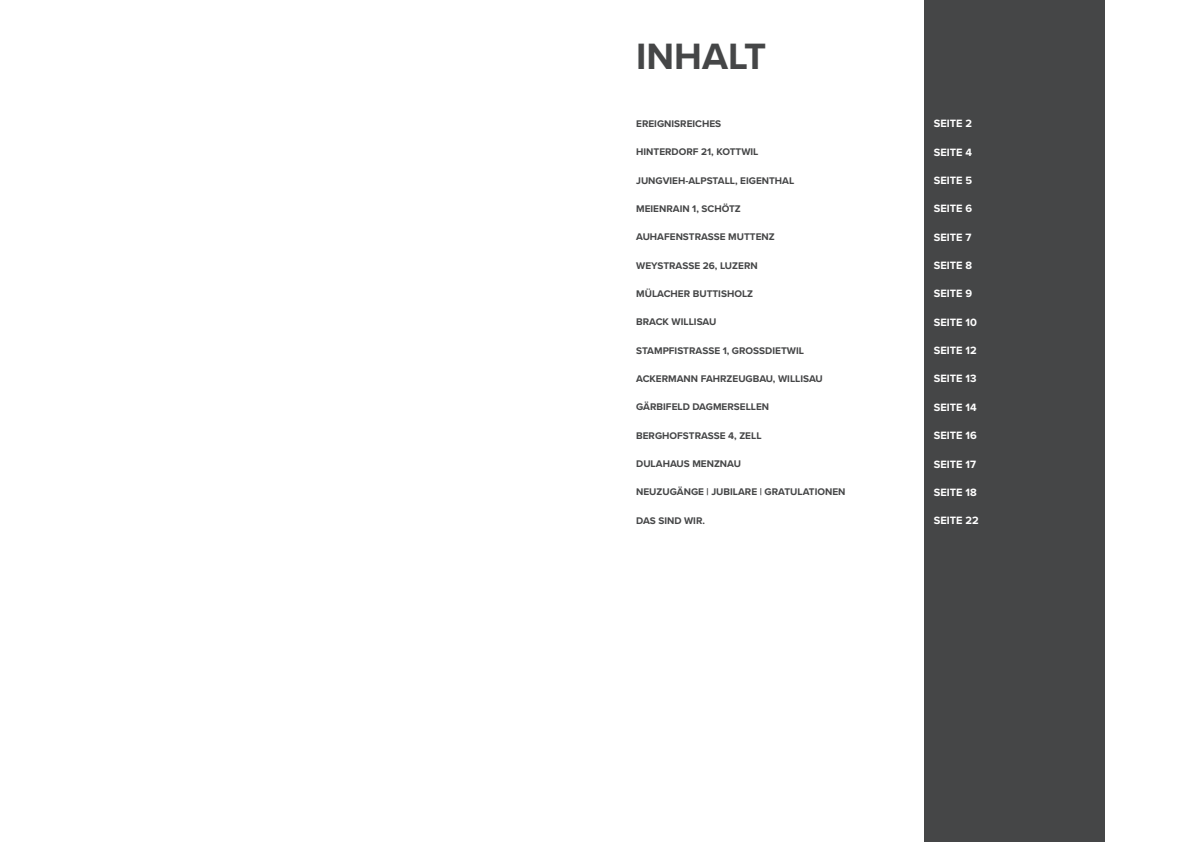
<style>
.page{position:relative;width:1191px;height:842px;background:#fff}
.page>*{position:absolute;margin:0;border:0;box-sizing:border-box;transform-origin:0 0}
.t1{font:700 38px "Proxima Nova";color:#454647}
.t2{font:700 11px "Proxima Nova";color:#fff}
.t3{font:700 10px "Proxima Nova";color:#454647}
</style>
<div class="page">
<div style="left:924px;top:0;width:180px;height:842px;background:#454647"></div>
<h1 class="t1" style="left:636px;top:28px;width:132px">INHALT</h1>
<p class="t3" style="left:636px;top:116px;width:87px">EREIGNISREICHES</p>
<p class="t2" style="left:933px;top:115px;width:40px">SEITE 2</p>
<p class="t3" style="left:636px;top:144px;width:124px">HINTERDORF 21, KOTTWIL</p>
<p class="t2" style="left:933px;top:144px;width:40px">SEITE 4</p>
<p class="t3" style="left:636px;top:173px;width:160px">JUNGVIEH-ALPSTALL, EIGENTHAL</p>
<p class="t2" style="left:933px;top:172px;width:40px">SEITE 5</p>
<p class="t3" style="left:636px;top:201px;width:106px">MEIENRAIN 1, SCHÖTZ</p>
<p class="t2" style="left:933px;top:200px;width:40px">SEITE 6</p>
<p class="t3" style="left:636px;top:229px;width:140px">AUHAFENSTRASSE MUTTENZ</p>
<p class="t2" style="left:933px;top:229px;width:39px">SEITE 7</p>
<p class="t3" style="left:636px;top:258px;width:123px">WEYSTRASSE 26, LUZERN</p>
<p class="t2" style="left:933px;top:257px;width:40px">SEITE 8</p>
<p class="t3" style="left:636px;top:286px;width:118px">MÜLACHER BUTTISHOLZ</p>
<p class="t2" style="left:933px;top:286px;width:40px">SEITE 9</p>
<p class="t3" style="left:636px;top:315px;width:82px">BRACK WILLISAU</p>
<p class="t2" style="left:933px;top:314px;width:44px">SEITE 10</p>
<p class="t3" style="left:636px;top:343px;width:169px">STAMPFISTRASSE 1, GROSSDIETWIL</p>
<p class="t2" style="left:933px;top:342px;width:44px">SEITE 12</p>
<p class="t3" style="left:636px;top:371px;width:188px">ACKERMANN FAHRZEUGBAU, WILLISAU</p>
<p class="t2" style="left:933px;top:371px;width:44px">SEITE 13</p>
<p class="t3" style="left:636px;top:400px;width:135px">GÄRBIFELD DAGMERSELLEN</p>
<p class="t2" style="left:933px;top:399px;width:44px">SEITE 14</p>
<p class="t3" style="left:636px;top:428px;width:127px">BERGHOFSTRASSE 4, ZELL</p>
<p class="t2" style="left:933px;top:427px;width:44px">SEITE 16</p>
<p class="t2" style="left:933px;top:456px;width:44px">SEITE 17</p>
<p class="t3" style="left:636px;top:485px;width:211px">NEUZUGÄNGE | JUBILARE | GRATULATIONEN</p>
<p class="t2" style="left:933px;top:484px;width:44px">SEITE 18</p>
<p class="t3" style="left:636px;top:513px;width:70px">DAS SIND WIR.</p>
<p class="t2" style="left:933px;top:512px;width:46px">SEITE 22</p>
<p class="t3" style="left:636px;top:456px;width:106px">DULAHAUS MENZNAU</p>
</div>
